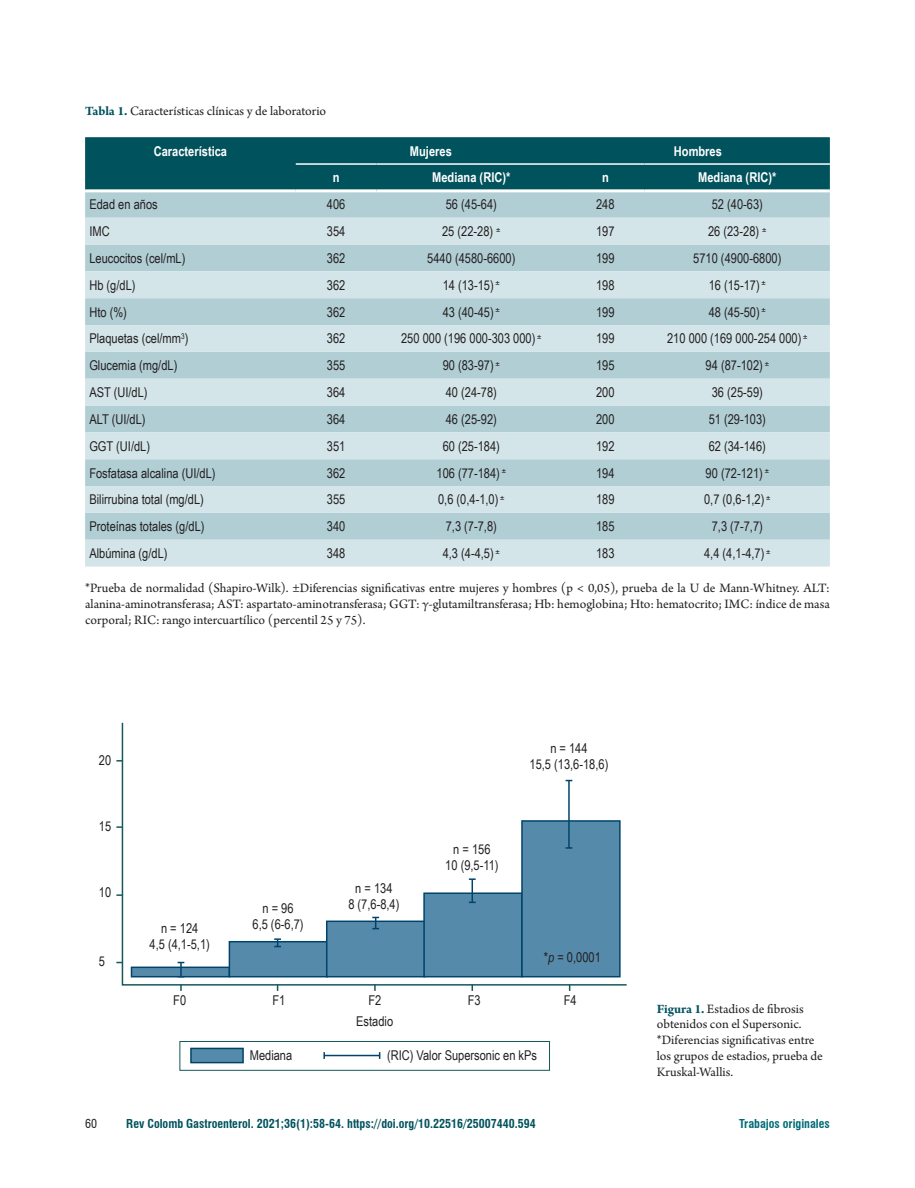
<style>
.page{position:relative;width:915px;height:1188px;background:#fff}
.page>*{position:absolute;margin:0;border:0;box-sizing:border-box;transform-origin:0 0}
.Texto_tabla{font:13.5px "Arial Narrow";color:#231f20}
.Títulos_tablas_y_fig{font:13.5px/15.8px "Arno Pro";color:#231f20;text-align:justify}
.Titulos_tabla{font:700 13.5px "Arial Narrow";color:#fff}
.t1{font:700 condensed 12px "Swiss 721 BT";color:#00525d}
.t2{font:700 condensed 12px "Swiss 721 BT";color:#006b76}
.t3{font:condensed 12px "Swiss 721 BT";color:#231f20}
.s1{font-weight:700;color:#00525d}
.s2{font-style:italic}
</style>
<div class="page">
<div style="left:85px;top:137px;width:744px;height:52px;background:#00525d"></div>
<svg style="left:85px;top:192px;width:744px;height:26px;background:#b3cfd6"></svg>
<svg style="left:85px;top:218px;width:744px;height:349px;background:#c4dae0"></svg>
<hr style="left:296px;top:163px;width:80px;height:2px;background:#fff">
<hr style="left:376px;top:163px;width:190px;height:2px;background:#fff">
<hr style="left:566px;top:163px;width:78px;height:2px;background:#fff">
<hr style="left:644px;top:163px;width:185px;height:2px;background:#fff">
<svg style="left:121px;top:722px;width:506px;height:264px"></svg>
<svg style="left:116px;top:760px;width:7px;height:2px"></svg>
<svg style="left:116px;top:826px;width:7px;height:2px"></svg>
<svg style="left:116px;top:894px;width:7px;height:2px"></svg>
<svg style="left:180px;top:985px;width:2px;height:6px"></svg>
<svg style="left:471px;top:985px;width:2px;height:6px"></svg>
<svg style="left:568px;top:985px;width:2px;height:6px"></svg>
<div style="left:131px;top:967px;width:99px;height:10px;background:#568aab;border:2px solid #00446a"></div>
<div style="left:228px;top:941px;width:100px;height:36px;background:#568aab;border:2px solid #00446a"></div>
<div style="left:326px;top:921px;width:99px;height:56px;background:#568aab;border:2px solid #00446a"></div>
<div style="left:423px;top:892px;width:99px;height:85px;background:#568aab;border:2px solid #00446a"></div>
<div style="left:521px;top:820px;width:99px;height:157px;background:#568aab;border:2px solid #00446a"></div>
<svg style="left:177px;top:962px;width:7px;height:15px"></svg>
<svg style="left:274px;top:938px;width:7px;height:9px"></svg>
<svg style="left:372px;top:917px;width:7px;height:12px"></svg>
<hr style="left:471px;top:879px;width:2px;height:23px;background:#00446a">
<svg style="left:468px;top:878px;width:7px;height:2px"></svg>
<hr style="left:568px;top:781px;width:1px;height:67px;background:#00446a">
<svg style="left:565px;top:847px;width:7px;height:2px"></svg>
<div style="left:190px;top:1048px;width:54px;height:15px;background:#568aab;border:2px solid #00446a"></div>
<hr style="left:324px;top:1055px;width:55px;height:1px;background:#00446a">
<svg style="left:323px;top:1052px;width:2px;height:7px"></svg>
<div style="left:180px;top:1041px;width:369px;height:30px;border:1px solid #155959"></div>
<p class="Títulos_tablas_y_fig" style="left:85px;top:104px;width:242px"><span class="s1">Tabla 1.</span> Características clínicas y de laboratorio</p>
<p class="Titulos_tabla" style="left:154px;top:141px;width:75px">Característica</p>
<p class="Titulos_tabla" style="left:410px;top:141px;width:43px">Mujeres</p>
<p class="Titulos_tabla" style="left:673px;top:141px;width:49px">Hombres</p>
<p class="Titulos_tabla" style="left:333px;top:167px;width:8px">n</p>
<p class="Titulos_tabla" style="left:432px;top:167px;width:80px">Mediana (RIC)*</p>
<p class="Titulos_tabla" style="left:601px;top:167px;width:8px">n</p>
<p class="Titulos_tabla" style="left:698px;top:167px;width:80px">Mediana (RIC)*</p>
<p class="Texto_tabla" style="left:89px;top:195px;width:70px">Edad en años</p>
<p class="Texto_tabla" style="left:327px;top:195px;width:20px">406</p>
<p class="Texto_tabla" style="left:445px;top:195px;width:53px">56 (45-64)</p>
<p class="Texto_tabla" style="left:596px;top:195px;width:20px">248</p>
<p class="Texto_tabla" style="left:711px;top:195px;width:53px">52 (40-63)</p>
<p class="Texto_tabla" style="left:89px;top:221px;width:22px">IMC</p>
<p class="Texto_tabla" style="left:327px;top:221px;width:20px">354</p>
<p class="Texto_tabla" style="left:442px;top:221px;width:60px">25 (22-28) <sup>±</sup></p>
<p class="Texto_tabla" style="left:596px;top:221px;width:20px">197</p>
<p class="Texto_tabla" style="left:707px;top:221px;width:60px">26 (23-28) <sup>±</sup></p>
<p class="Texto_tabla" style="left:89px;top:248px;width:97px">Leucocitos (cel/mL)</p>
<p class="Texto_tabla" style="left:327px;top:248px;width:20px">362</p>
<p class="Texto_tabla" style="left:427px;top:248px;width:90px">5440 (4580-6600)</p>
<p class="Texto_tabla" style="left:596px;top:248px;width:20px">199</p>
<p class="Texto_tabla" style="left:693px;top:248px;width:90px">5710 (4900-6800)</p>
<p class="Texto_tabla" style="left:89px;top:275px;width:48px">Hb (g/dL)</p>
<p class="Texto_tabla" style="left:327px;top:275px;width:20px">362</p>
<p class="Texto_tabla" style="left:442px;top:275px;width:59px">14 (13-15) <sup>±</sup></p>
<p class="Texto_tabla" style="left:596px;top:275px;width:20px">198</p>
<p class="Texto_tabla" style="left:708px;top:275px;width:59px">16 (15-17) <sup>±</sup></p>
<p class="Texto_tabla" style="left:89px;top:302px;width:39px">Hto (%)</p>
<p class="Texto_tabla" style="left:327px;top:302px;width:20px">362</p>
<p class="Texto_tabla" style="left:442px;top:302px;width:59px">43 (40-45) <sup>±</sup></p>
<p class="Texto_tabla" style="left:596px;top:302px;width:20px">199</p>
<p class="Texto_tabla" style="left:708px;top:302px;width:59px">48 (45-50) <sup>±</sup></p>
<p class="Texto_tabla" style="left:89px;top:329px;width:100px">Plaquetas (cel/mm<sup>3</sup>)</p>
<p class="Texto_tabla" style="left:327px;top:329px;width:20px">362</p>
<p class="Texto_tabla" style="left:401px;top:329px;width:142px">250 000 (196 000-303 000) <sup>±</sup></p>
<p class="Texto_tabla" style="left:596px;top:329px;width:20px">199</p>
<p class="Texto_tabla" style="left:667px;top:329px;width:142px">210 000 (169 000-254 000) <sup>±</sup></p>
<p class="Texto_tabla" style="left:89px;top:356px;width:89px">Glucemia (mg/dL)</p>
<p class="Texto_tabla" style="left:327px;top:356px;width:20px">355</p>
<p class="Texto_tabla" style="left:442px;top:356px;width:59px">90 (83-97) <sup>±</sup></p>
<p class="Texto_tabla" style="left:596px;top:356px;width:20px">195</p>
<p class="Texto_tabla" style="left:705px;top:356px;width:65px">94 (87-102) <sup>±</sup></p>
<p class="Texto_tabla" style="left:89px;top:382px;width:60px">AST (UI/dL)</p>
<p class="Texto_tabla" style="left:327px;top:382px;width:20px">364</p>
<p class="Texto_tabla" style="left:445px;top:382px;width:53px">40 (24-78)</p>
<p class="Texto_tabla" style="left:596px;top:382px;width:20px">200</p>
<p class="Texto_tabla" style="left:711px;top:382px;width:53px">36 (25-59)</p>
<p class="Texto_tabla" style="left:89px;top:409px;width:58px">ALT (UI/dL)</p>
<p class="Texto_tabla" style="left:327px;top:409px;width:20px">364</p>
<p class="Texto_tabla" style="left:445px;top:409px;width:53px">46 (25-92)</p>
<p class="Texto_tabla" style="left:596px;top:409px;width:20px">200</p>
<p class="Texto_tabla" style="left:708px;top:409px;width:59px">51 (29-103)</p>
<p class="Texto_tabla" style="left:89px;top:436px;width:62px">GGT (UI/dL)</p>
<p class="Texto_tabla" style="left:327px;top:436px;width:20px">351</p>
<p class="Texto_tabla" style="left:442px;top:436px;width:59px">60 (25-184)</p>
<p class="Texto_tabla" style="left:596px;top:436px;width:20px">192</p>
<p class="Texto_tabla" style="left:708px;top:436px;width:59px">62 (34-146)</p>
<p class="Texto_tabla" style="left:89px;top:463px;width:128px">Fosfatasa alcalina (UI/dL)</p>
<p class="Texto_tabla" style="left:327px;top:463px;width:20px">362</p>
<p class="Texto_tabla" style="left:436px;top:463px;width:71px">106 (77-184) <sup>±</sup></p>
<p class="Texto_tabla" style="left:596px;top:463px;width:20px">194</p>
<p class="Texto_tabla" style="left:705px;top:463px;width:65px">90 (72-121) <sup>±</sup></p>
<p class="Texto_tabla" style="left:89px;top:490px;width:116px">Bilirrubina total (mg/dL)</p>
<p class="Texto_tabla" style="left:327px;top:490px;width:20px">355</p>
<p class="Texto_tabla" style="left:438px;top:490px;width:68px">0,6 (0,4-1,0) <sup>±</sup></p>
<p class="Texto_tabla" style="left:596px;top:490px;width:20px">189</p>
<p class="Texto_tabla" style="left:703px;top:490px;width:68px">0,7 (0,6-1,2) <sup>±</sup></p>
<p class="Texto_tabla" style="left:89px;top:517px;width:117px">Proteínas totales (g/dL)</p>
<p class="Texto_tabla" style="left:327px;top:517px;width:20px">340</p>
<p class="Texto_tabla" style="left:445px;top:517px;width:53px">7,3 (7-7,8)</p>
<p class="Texto_tabla" style="left:596px;top:517px;width:20px">185</p>
<p class="Texto_tabla" style="left:711px;top:517px;width:53px">7,3 (7-7,7)</p>
<p class="Texto_tabla" style="left:89px;top:543px;width:80px">Albúmina (g/dL)</p>
<p class="Texto_tabla" style="left:327px;top:543px;width:20px">348</p>
<p class="Texto_tabla" style="left:442px;top:543px;width:59px">4,3 (4-4,5) <sup>±</sup></p>
<p class="Texto_tabla" style="left:596px;top:543px;width:20px">183</p>
<p class="Texto_tabla" style="left:703px;top:543px;width:68px">4,4 (4,1-4,7) <sup>±</sup></p>
<p class="Títulos_tablas_y_fig" style="left:85px;top:581px;width:746px">*Prueba de normalidad (Shapiro-Wilk). ±Diferencias significativas entre mujeres y hombres (p &lt; 0,05), prueba de la U de Mann-Whitney. ALT: alanina-aminotransferasa; AST: aspartato-aminotransferasa; GGT: γ-glutamiltransferasa; Hb: hemoglobina; Hto: hematocrito; IMC: índice de masa corporal; RIC: rango intercuartílico (percentil 25 y 75).</p>
<p class="Texto_tabla" style="left:99px;top:751px;width:14px">20</p>
<p class="Texto_tabla" style="left:99px;top:817px;width:14px">15</p>
<p class="Texto_tabla" style="left:99px;top:883px;width:14px">10</p>
<p class="Texto_tabla" style="left:99px;top:952px;width:8px">5</p>
<p class="Texto_tabla" style="left:161px;top:918px;width:39px">n = 124</p>
<p class="Texto_tabla" style="left:149px;top:934px;width:62px">4,5 (4,1-5,1)</p>
<p class="Texto_tabla" style="left:262px;top:898px;width:33px">n = 96</p>
<p class="Texto_tabla" style="left:252px;top:914px;width:53px">6,5 (6-6,7)</p>
<p class="Texto_tabla" style="left:355px;top:878px;width:39px">n = 134</p>
<p class="Texto_tabla" style="left:348px;top:894px;width:53px">8 (7,6-8,4)</p>
<p class="Texto_tabla" style="left:453px;top:840px;width:39px">n = 156</p>
<p class="Texto_tabla" style="left:445px;top:856px;width:55px">10 (9,5-11)</p>
<p class="Texto_tabla" style="left:550px;top:738px;width:39px">n = 144</p>
<p class="Texto_tabla" style="left:529px;top:754px;width:80px">15,5 (13,6-18,6)</p>
<p class="Texto_tabla" style="left:543px;top:948px;width:58px">*<span class="s2">p</span> = 0,0001</p>
<p class="Texto_tabla" style="left:173px;top:990px;width:14px">F0</p>
<p class="Texto_tabla" style="left:272px;top:990px;width:14px">F1</p>
<p class="Texto_tabla" style="left:368px;top:990px;width:14px">F2</p>
<p class="Texto_tabla" style="left:467px;top:990px;width:14px">F3</p>
<p class="Texto_tabla" style="left:563px;top:990px;width:14px">F4</p>
<p class="Texto_tabla" style="left:356px;top:1012px;width:38px">Estadio</p>
<p class="Texto_tabla" style="left:250px;top:1046px;width:44px">Mediana</p>
<p class="Texto_tabla" style="left:387px;top:1046px;width:151px">(RIC) Valor Supersonic en kPs</p>
<p class="Títulos_tablas_y_fig" style="left:656px;top:1001px;width:167px;text-align:left"><span class="s1">Figura 1.</span> Estadios de fibrosis obtenidos con el Supersonic. *Diferencias significativas entre los grupos de estadios, prueba de<br>Kruskal-Wallis.</p>
<p class="t3" style="left:85px;top:1116px;width:13px">60</p>
<p class="t1" style="left:126px;top:1117px;width:411px">Rev Colomb Gastroenterol. 2021;36(1):58-64. https://doi.org/10.22516/25007440.594</p>
<p class="t2" style="left:739px;top:1117px;width:92px">Trabajos originales</p>
</div>
